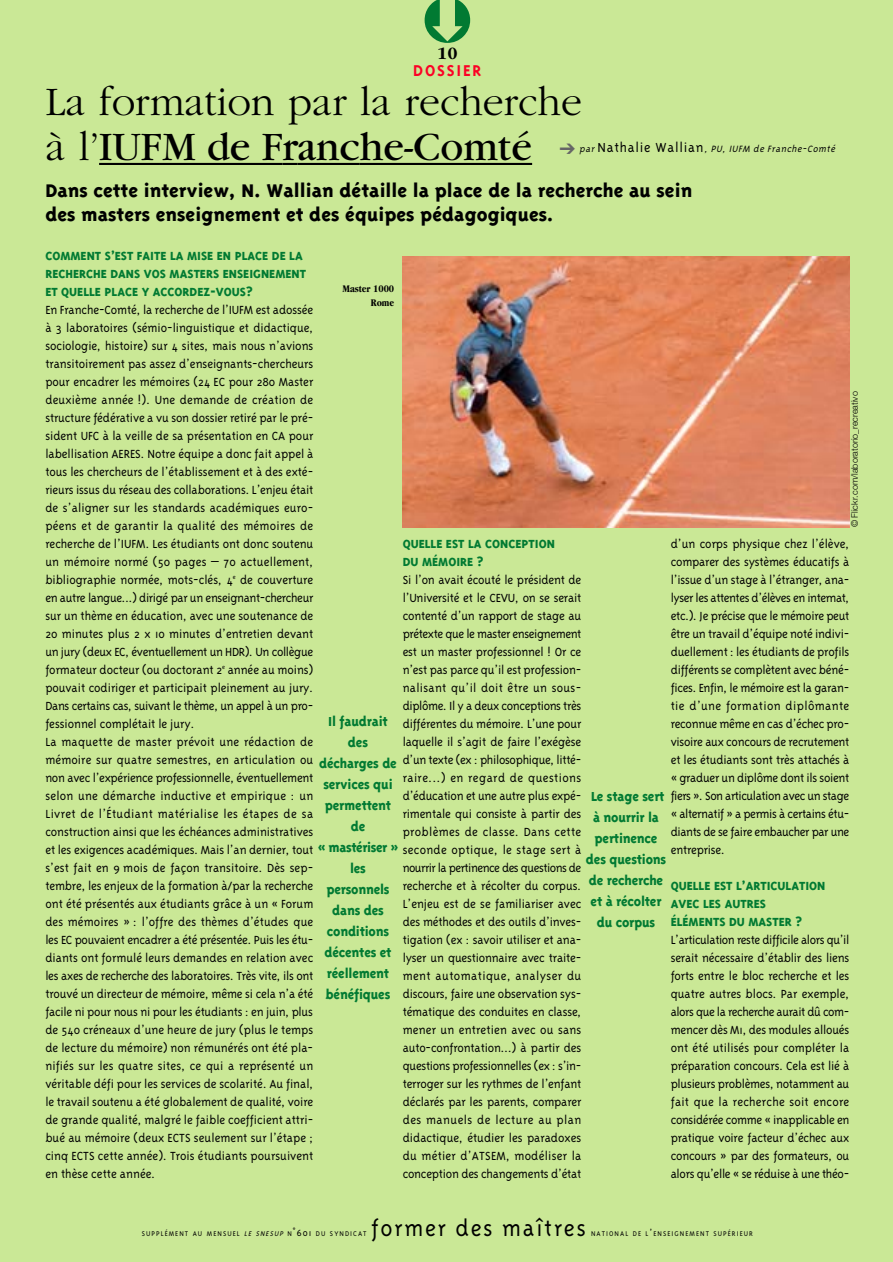
<style>
.page{position:relative;width:893px;height:1262px;background:#fff}
.page>*{position:absolute;margin:0;border:0;box-sizing:border-box;transform-origin:0 0}
.t1{font:300 42px/45px "Garamond";color:#000}
.t2{font:300 25.5px "Triplex";letter-spacing:.07em;color:#000}
.t3{font:800 21px/24px "Triplex";color:#000}
.t4{font:700 18px "Triplex";letter-spacing:.1em;color:#fc0125}
.t5{font:700 18px "Garamond";color:#000}
.t6{font:800 15px/21px "Triplex";letter-spacing:-.015em;color:#017a32;text-align:center;scale:.95 1}
.t7{font:300 13.5px/18px "Triplex";letter-spacing:-.005em;color:#000;text-align:justify}
.t8{font:800 13.5px/18px "Triplex";color:#017a32}
.t9{font:italic 300 10.5px "Triplex";color:#000}
.t10{font:700 condensed 10.5px/13.5px "Garamond";color:#000;text-align:right}
.t11{font:300 9px "Helvetica Neue";color:#000}
.t12{font:300 7.8px "Triplex";letter-spacing:.135em;color:#000}
.s1{font-weight:400}
.s2{color:#666}
.s3{font-style:normal;font-size:15px}
.s4{font-style:italic}
.s5{font-size:10.5px}
</style>
<div class="page">
<div style="left:1px;top:0;width:891px;height:1262px;background:#cae896"></div>
<hr style="left:99px;top:163px;width:183px;height:2px;background:#000">
<svg style="left:282px;top:163px;width:15px;height:2px"></svg>
<hr style="left:297px;top:163px;width:63px;height:2px;background:#000">
<hr style="left:360px;top:163px;width:172px;height:2px;background:#000">
<img style="left:402px;top:256px;width:447px;height:271px">
<h3 class="t5" style="left:437px;top:47px;width:22px">10</h3>
<h3 class="t4" style="left:413px;top:63px;width:70px">DOSSIER</h3>
<h1 class="t1" style="left:45px;top:82px;width:538px">La formation par la recherche à l’<span class="s1">IUFM de Franche-Comté</span></h1>
<h3 class="t3" style="left:45px;top:180px;width:648px">Dans cette interview, N. Wallian détaille la place de la recherche au sein des masters enseignement et des équipes pédagogiques.</h3>
<p class="t9" style="left:559px;top:145px;width:279px"><span class="s2">➔</span> par <span class="s3">N a t h a l i e W a l l i a n</span> , PU, IUFM de Franche-Comté</p>
<p class="t8" style="left:45px;top:248px;width:262px">COMMENT S’EST FAITE LA MISE EN PLACE DE LA<br>RECHERCHE DANS VOS MASTERS ENSEIGNEMENT<br>ET QUELLE PLACE Y ACCORDEZ-VOUS?</p>
<p class="t7" style="left:45px;top:302px;width:269px;text-align:left">En Franche-Comté, la recherche de l’IUFM est adossée à 3 laboratoires (sémio-linguistique et didactique, sociologie, histoire) sur 4 sites, mais nous n’avions transitoirement pas assez d’enseignants-chercheurs pour encadrer les mémoires (24 EC pour 280 Master deuxième année !). Une demande de création de structure fédérative a vu son dossier retiré par le pré&shy;sident UFC à la veille de sa présentation en CA pour labellisation AERES. Notre équipe a donc fait appel à tous les chercheurs de l’établissement et à des exté&shy;rieurs issus du réseau des collaborations. L’enjeu était de s’aligner sur les standards académiques euro&shy;péens et de garantir la qualité des mémoires de recherche de l’IUFM. Les étudiants ont donc soutenu un mémoire normé (50 pages – 70 actuellement, bibliographie normée, mots-clés, 4<sup>e</sup> de couverture en autre langue...) dirigé par un enseignant-chercheur sur un thème en éducation, avec une soutenance de 20 minutes plus 2 x 10 minutes d’entretien devant un jury (deux EC, éventuellement un HDR). Un collègue formateur docteur (ou doctorant 2<sup>e</sup> année au moins) pouvait codiriger et participait pleinement au jury.<br>Dans certains cas, suivant le thème, un appel à un pro&shy;fessionnel complétait le jury.<br>La maquette de master prévoit une rédaction de mémoire sur quatre semestres, en articulation ou non avec l’expérience professionnelle, éventuellement selon une démarche inductive et empirique : un Livret de l’Étudiant matérialise les étapes de sa construction ainsi que les échéances administratives et les exigences académiques. Mais l’an dernier, tout s’est fait en 9 mois de façon transitoire. Dès sep&shy;tembre, les enjeux de la formation à/par la recherche ont été présentés aux étudiants grâce à un « Forum des mémoires » : l’offre des thèmes d’études que les EC pouvaient encadrer a été présentée. Puis les étu&shy;diants ont formulé leurs demandes en relation avec les axes de recherche des laboratoires. Très vite, ils ont trouvé un directeur de mémoire, même si cela n’a été facile ni pour nous ni pour les étudiants : en juin, plus de 540 créneaux d’une heure de jury (plus le temps de lecture du mémoire) non rémunérés ont été pla&shy;nifiés sur les quatre sites, ce qui a représenté un véritable défi pour les services de scolarité. Au final, le travail soutenu a été globalement de qualité, voire de grande qualité, malgré le faible coefficient attri&shy;bué au mémoire (deux ECTS seulement sur l’étape ; cinq ECTS cette année). Trois étudiants poursuivent en thèse cette année.</p>
<p class="t10" style="left:342px;top:283px;width:53px">Master 1000<br>Rome</p>
<p class="t11" style="left:851px;top:527px;width:138px;rotate:-90deg">© Flickr.com/laboratorio_recreativo</p>
<p class="t7" style="left:670px;top:536px;width:180px">d’un corps physique chez l’élève, comparer des systèmes éducatifs à l’issue d’un stage à l’étranger, ana&shy;lyser les attentes d’élèves en internat, etc.). Je précise que le mémoire peut être un travail d’équipe noté indivi&shy;duellement : les étudiants de profils différents se complètent avec béné&shy;fices. Enfin, le mémoire est la garan&shy;tie d’une formation diplômante reconnue même en cas d’échec pro&shy;visoire aux concours de recrutement et les étudiants sont très attachés à « graduer un diplôme dont ils soient fiers ». Son articulation avec un stage « alternatif » a permis à certains étu&shy;diants de se faire embaucher par une entreprise.</p>
<p class="t8" style="left:670px;top:878px;width:156px">QUELLE EST L’ARTICULATION<br>AVEC LES AUTRES<br>ÉLÉMENTS DU MASTER ?</p>
<p class="t7" style="left:670px;top:932px;width:180px">L’articulation reste difficile alors qu’il serait nécessaire d’établir des liens forts entre le bloc recherche et les quatre autres blocs. Par exemple, alors que la recherche aurait dû com&shy;mencer dès M1, des modules alloués ont été utilisés pour compléter la préparation concours. Cela est lié à plusieurs problèmes, notamment au fait que la recherche soit encore considérée comme « inapplicable en pratique voire facteur d’échec aux concours » par des formateurs, ou alors qu’elle « se réduise à une théo-</p>
<p class="t8" style="left:402px;top:536px;width:154px">QUELLE EST LA CONCEPTION<br>DU MÉMOIRE ?</p>
<p class="t7" style="left:402px;top:572px;width:180px">Si l’on avait écouté le président de l’Université et le CEVU, on se serait contenté d’un rapport de stage au prétexte que le master enseignement est un master professionnel ! Or ce n’est pas parce qu’il est profession&shy;nalisant qu’il doit être un sous&shy;diplôme. Il y a deux conceptions très différentes du mémoire. L’une pour laquelle il s’agit de faire l’exégèse d’un texte (ex : philosophique, litté&shy;raire...) en regard de questions d’éducation et une autre plus expé&shy;rimentale qui consiste à partir des problèmes de classe. Dans cette seconde optique, le stage sert à nourrir la pertinence des questions de recherche et à récolter du corpus.<br>L’enjeu est de se familiariser avec des méthodes et des outils d’inves&shy;tigation (ex : savoir utiliser et ana&shy;lyser un questionnaire avec traite&shy;ment automatique, analyser du discours, faire une observation sys&shy;tématique des conduites en classe, mener un entretien avec ou sans auto-confrontation...) à partir des questions professionnelles (ex : s’in&shy;terroger sur les rythmes de l’enfant déclarés par les parents, comparer des manuels de lecture au plan didactique, étudier les paradoxes du métier d’ATSEM, modéliser la conception des changements d’état</p>
<p class="t6" style="left:318px;top:712px;width:86px">Il faudrait des décharges de services qui permettent de<br>« mastériser » les personnels dans des conditions décentes et réellement bénéfiques</p>
<p class="t6" style="left:586px;top:786px;width:86px">Le stage sert à nourrir la pertinence des questions de recherche et à récolter du corpus</p>
<p class="t12" style="left:142px;top:1230px;width:226px">SUPPLÉMENT AU MENSUEL <span class="s4">LE SNESUP</span> N<span class="s5">˚601</span> DU SYNDICAT</p>
<h2 class="t2" style="left:371px;top:1218px;width:216px">former des maîtres</h2>
<p class="t12" style="left:591px;top:1230px;width:163px">NATIONAL DE L<span class="s5">’</span>ENSEIGNEMENT SUPÉRIEUR</p>
</div>
